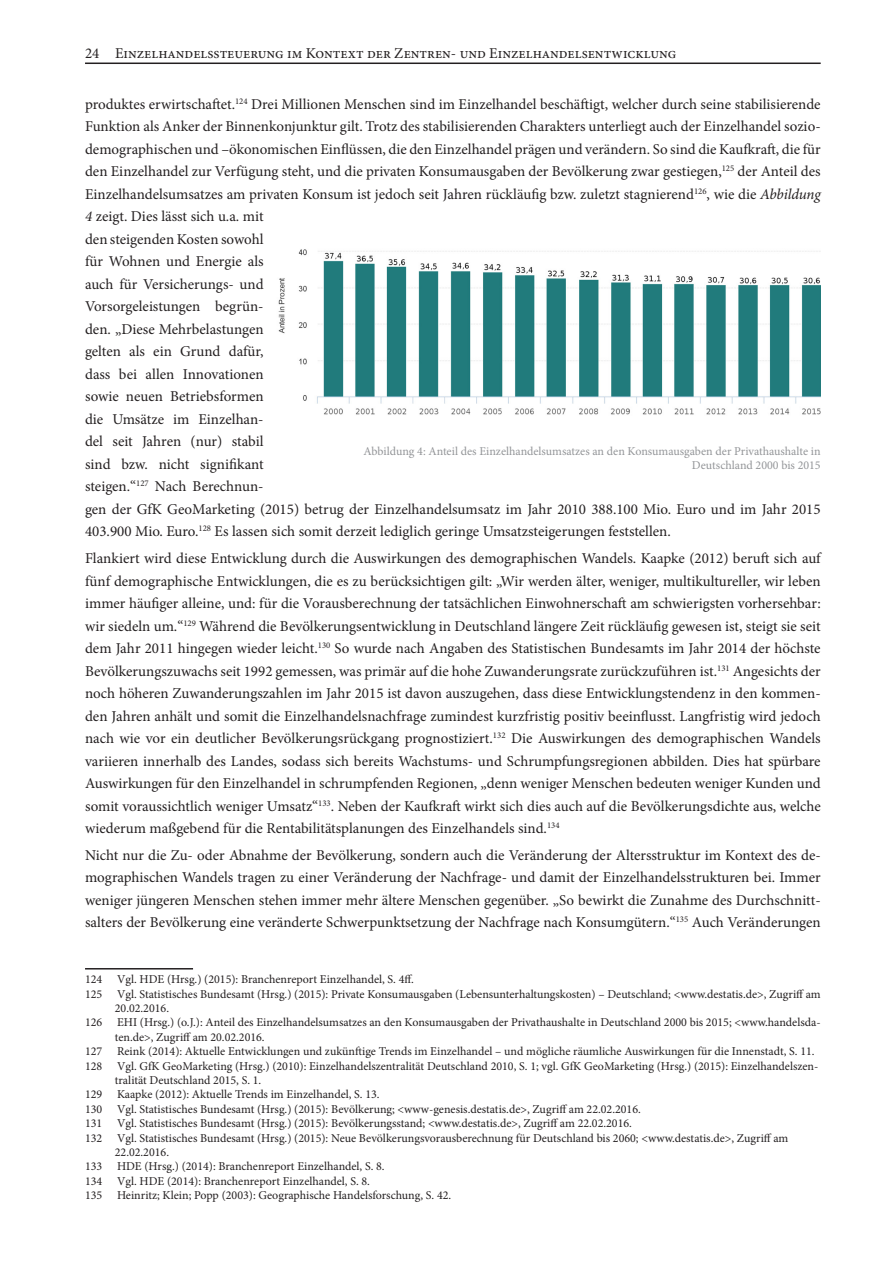
<style>
.page{position:relative;width:893px;height:1263px;background:#fff}
.page>*{position:absolute;margin:0;border:0;box-sizing:border-box;transform-origin:0 0}
.Fußnoten_3{font:15px/22.5px "Minion Pro";color:#231f20;text-align:justify}
.Fußnoten_3-2{font:12px/14.4px "Minion Pro";color:#231f20}
.t1{font:12px "Minion Pro";color:#939598}
.s1{font-style:italic}
</style>
<div class="page">
<hr style="left:85px;top:63px;width:736px;height:1px;background:#231f20">
<hr style="left:85px;top:968px;width:108px;height:1px;background:#231f20">
<img style="left:278px;top:249px;width:543px;height:166px">
<p class="Fußnoten_3" style="left:85px;top:42px;width:593px">24 Einzelhandelssteuerung im Kontext der Zentren- und Einzelhandelsentwicklung</p>
<p class="Fußnoten_3" style="left:85px;top:93px;width:737px;text-align:left">produktes erwirtschaftet.<sup>124</sup> Drei Millionen Menschen sind im Einzelhandel beschäftigt, welcher durch seine stabilisierende Funktion als Anker der Binnenkonjunktur gilt. Trotz des stabilisierenden Charakters unterliegt auch der Einzelhandel sozio&shy;demographischen und –ökonomischen Einflüssen, die den Einzelhandel prägen und verändern. So sind die Kaufkraft, die für den Einzelhandel zur Verfügung steht, und die privaten Konsumausgaben der Bevölkerung zwar gestiegen,<sup>125</sup> der Anteil des Einzelhandelsumsatzes am privaten Konsum ist jedoch seit Jahren rückläufig bzw. zuletzt stagnierend<sup>126</sup>, wie die <span class="s1">Abbildung 4</span> zeigt. Dies lässt sich u.a. mit<br>den steigenden Kosten sowohl<br>für Wohnen und Energie als<br>auch für Versicherungs- und<br>Vorsorgeleistungen begrün-<br>den. „Diese Mehrbelastungen<br>gelten als ein Grund dafür,<br>dass bei allen Innovationen<br>sowie neuen Betriebsformen<br>die Umsätze im Einzelhan-<br>del seit Jahren (nur) stabil<br>sind bzw. nicht signifikant<br>steigen.“<sup>127</sup> Nach Berechnun-<br>gen der GfK GeoMarketing (2015) betrug der Einzelhandelsumsatz im Jahr 2010 388.100 Mio. Euro und im Jahr 2015<br>403.900 Mio. Euro.<sup>128</sup> Es lassen sich somit derzeit lediglich geringe Umsatzsteigerungen feststellen.</p>
<p class="Fußnoten_3" style="left:85px;top:547px;width:739px">Flankiert wird diese Entwicklung durch die Auswirkungen des demographischen Wandels. Kaapke (2012) beruft sich auf fünf demographische Entwicklungen, die es zu berücksichtigen gilt: „Wir werden älter, weniger, multikultureller, wir leben immer häufiger alleine, und: für die Vorausberechnung der tatsächlichen Einwohnerschaft am schwierigsten vorhersehbar: wir siedeln um.“<sup>129</sup> Während die Bevölkerungsentwicklung in Deutschland längere Zeit rückläufig gewesen ist, steigt sie seit dem Jahr 2011 hingegen wieder leicht.<sup>130</sup> So wurde nach Angaben des Statistischen Bundesamts im Jahr 2014 der höchste Bevölkerungszuwachs seit 1992 gemessen, was primär auf die hohe Zuwanderungsrate zurückzuführen ist.<sup>131</sup> Angesichts der noch höheren Zuwanderungszahlen im Jahr 2015 ist davon auszugehen, dass diese Entwicklungstendenz in den kommen&shy;den Jahren anhält und somit die Einzelhandelsnachfrage zumindest kurzfristig positiv beeinflusst. Langfristig wird jedoch nach wie vor ein deutlicher Bevölkerungsrückgang prognostiziert.<sup>132</sup> Die Auswirkungen des demographischen Wandels variieren innerhalb des Landes, sodass sich bereits Wachstums- und Schrumpfungsregionen abbilden. Dies hat spürbare Auswirkungen für den Einzelhandel in schrumpfenden Regionen, „denn weniger Menschen bedeuten weniger Kunden und somit voraussichtlich weniger Umsatz“<sup>133</sup>. Neben der Kaufkraft wirkt sich dies auch auf die Bevölkerungsdichte aus, welche wiederum maßgebend für die Rentabilitätsplanungen des Einzelhandels sind.<sup>134</sup></p>
<p class="Fußnoten_3" style="left:85px;top:844px;width:737px">Nicht nur die Zu- oder Abnahme der Bevölkerung, sondern auch die Veränderung der Altersstruktur im Kontext des de&shy;mographischen Wandels tragen zu einer Veränderung der Nachfrage- und damit der Einzelhandelsstrukturen bei. Immer weniger jüngeren Menschen stehen immer mehr ältere Menschen gegenüber. „So bewirkt die Zunahme des Durchschnitt&shy;salters der Bevölkerung eine veränderte Schwerpunktsetzung der Nachfrage nach Konsumgütern.“<sup>135</sup> Auch Veränderungen</p>
<p class="t1" style="left:364px;top:443px;width:459px">Abbildung 4: Anteil des Einzelhandelsumsatzes an den Konsumausgaben der Privathaushalte in</p>
<p class="t1" style="left:692px;top:457px;width:130px">Deutschland 2000 bis 2015</p>
<p class="Fußnoten_3-2" style="left:85px;top:972px;width:330px">124 Vgl. HDE (Hrsg.) (2015): Branchenreport Einzelhandel, S. 4ff.</p>
<p class="Fußnoten_3-2" style="left:115px;top:986px;width:707px;text-indent:-30px">125 Vgl. Statistisches Bundesamt (Hrsg.) (2015): Private Konsumausgaben (Lebensunterhaltungskosten) – Deutschland; &lt;www.destatis.de&gt;, Zugriff am<br>20.02.2016.</p>
<p class="Fußnoten_3-2" style="left:115px;top:1015px;width:707px;text-indent:-30px">126 EHI (Hrsg.) (o.J.): Anteil des Einzelhandelsumsatzes an den Konsumausgaben der Privathaushalte in Deutschland 2000 bis 2015; &lt;www.handelsda&shy;ten.de&gt;, Zugriff am 20.02.2016.</p>
<p class="Fußnoten_3-2" style="left:85px;top:1044px;width:731px">127 Reink (2014): Aktuelle Entwicklungen und zukünftige Trends im Einzelhandel – und mögliche räumliche Auswirkungen für die Innenstadt, S. 11.</p>
<p class="Fußnoten_3-2" style="left:115px;top:1058px;width:705px;text-indent:-30px">128 Vgl. GfK GeoMarketing (Hrsg.) (2010): Einzelhandelszentralität Deutschland 2010, S. 1; vgl. GfK GeoMarketing (Hrsg.) (2015): Einzelhandelszen&shy;tralität Deutschland 2015, S. 1.</p>
<p class="Fußnoten_3-2" style="left:85px;top:1087px;width:296px">129 Kaapke (2012): Aktuelle Trends im Einzelhandel, S. 13.</p>
<p class="Fußnoten_3-2" style="left:85px;top:1102px;width:557px">130 Vgl. Statistisches Bundesamt (Hrsg.) (2015): Bevölkerung; &lt;www-genesis.destatis.de&gt;, Zugriff am 22.02.2016.</p>
<p class="Fußnoten_3-2" style="left:85px;top:1116px;width:548px">131 Vgl. Statistisches Bundesamt (Hrsg.) (2015): Bevölkerungsstand; &lt;www.destatis.de&gt;, Zugriff am 22.02.2016.</p>
<p class="Fußnoten_3-2" style="left:115px;top:1130px;width:675px;text-indent:-30px">132 Vgl. Statistisches Bundesamt (Hrsg.) (2015): Neue Bevölkerungsvorausberechnung für Deutschland bis 2060; &lt;www.destatis.de&gt;, Zugriff am<br>22.02.2016.</p>
<p class="Fußnoten_3-2" style="left:85px;top:1159px;width:301px">133 HDE (Hrsg.) (2014): Branchenreport Einzelhandel, S. 8.</p>
<p class="Fußnoten_3-2" style="left:85px;top:1174px;width:286px">134 Vgl. HDE (2014): Branchenreport Einzelhandel, S. 8.</p>
<p class="Fußnoten_3-2" style="left:85px;top:1188px;width:368px">135 Heinritz; Klein; Popp (2003): Geographische Handelsforschung, S. 42.</p>
</div>
